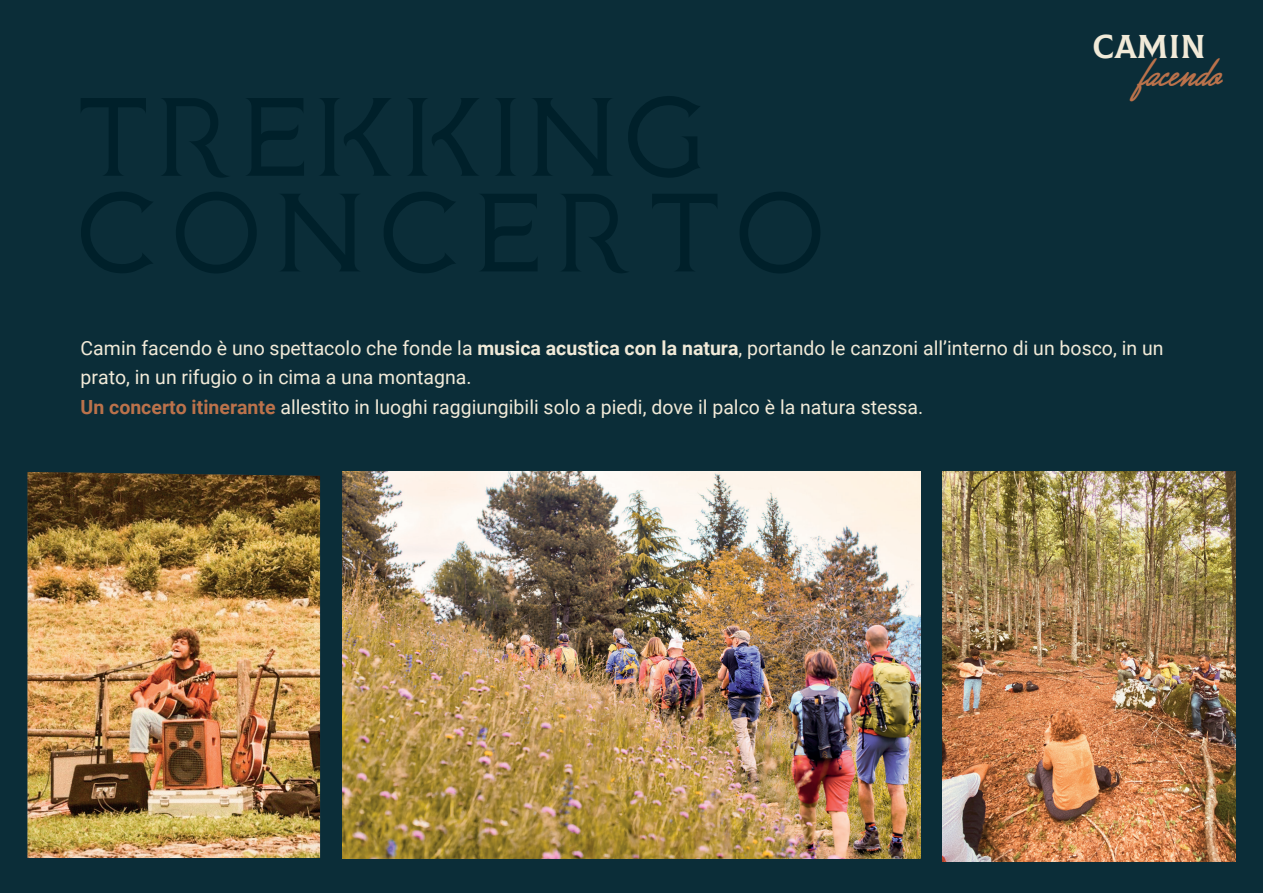
<style>
.page{position:relative;width:1263px;height:893px;background:#0b2d38}
.page>*{position:absolute;margin:0;border:0;box-sizing:border-box;transform-origin:0 0}
.t1{font:35.55px "Great Day Bold Personal Use";color:#bb724b}
.t2{font:32.7px "Colus";color:#f1ead8}
.t3{font:19.5px/29.4px "Roboto";color:#f1ead8}
.s1{font-weight:700}
.s2{font-weight:700;color:#bb724b}
</style>
<div class="page">
<img style="left:28px;top:472px;width:292px;height:386px">
<img style="left:342px;top:472px;width:578px;height:386px">
<img style="left:943px;top:472px;width:292px;height:390px">
<h2 class="t2" style="left:1092px;top:22px;width:115px">CAMIN</h2>
<h1 class="t1" style="left:1139px;top:53px;width:83px">facendo</h1>
<p class="t3" style="left:81px;top:332px;width:1084px">Camin facendo è uno spettacolo che fonde la <span class="s1">musica acustica con la natura</span>, portando le canzoni all’interno di un bosco, in un prato, in un rifugio o in cima a una montagna.<br><span class="s2">Un concerto itinerante</span> allestito in luoghi raggiungibili solo a piedi, dove il palco è la natura stessa.</p>
</div>
